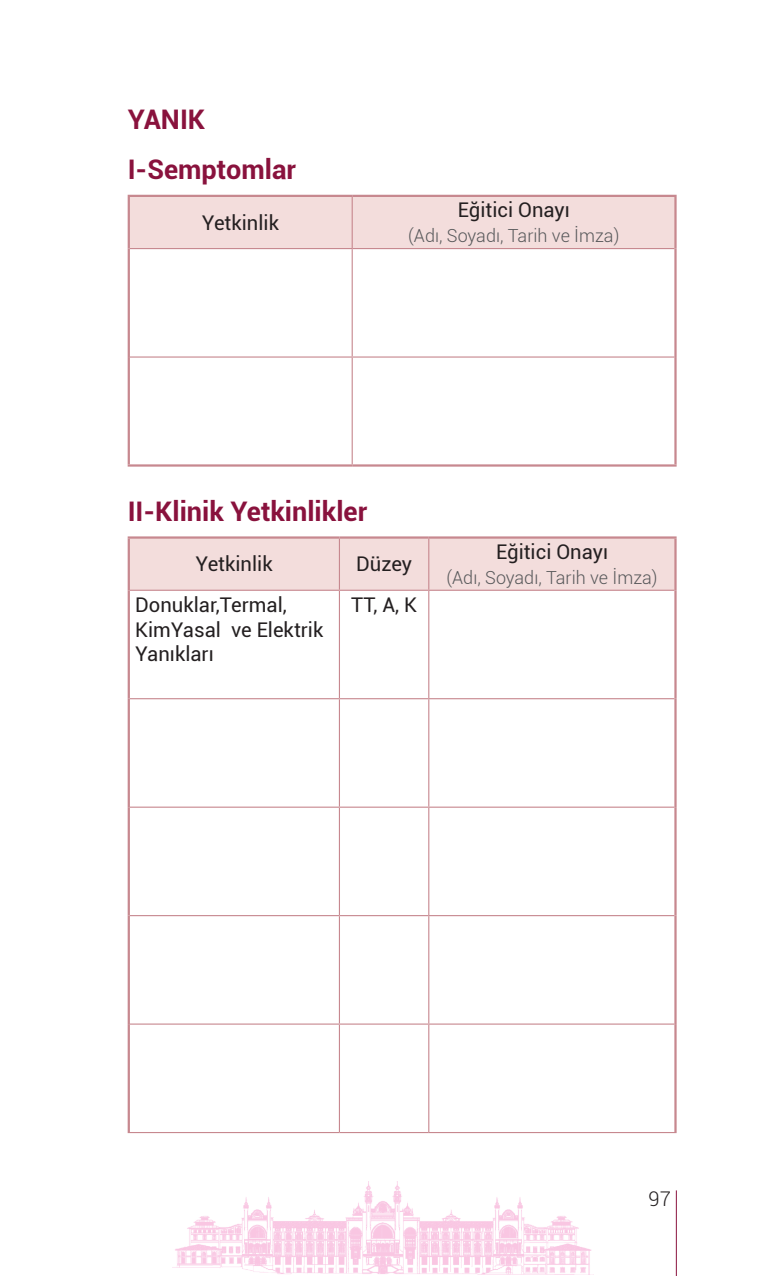
<style>
.page{position:relative;width:766px;height:1276px;background:#fff}
.page>*{position:absolute;margin:0;border:0;box-sizing:border-box;transform-origin:0 0}
.t1{font:700 27px/50.6px "Roboto";color:#89123d}
.t2{font:20.25px/24.8px "Roboto";color:#231f20}
.t3{font:300 20.25px "Roboto";color:#231f20}
.t4{font:300 18px "Roboto";color:#57585a}
</style>
<div class="page">
<img style="left:173px;top:1181px;width:419px;height:93px">
<hr style="left:675px;top:1190px;width:1px;height:86px;background:#89123d">
<div style="left:130px;top:197px;width:544px;height:51px;background:#f3dddc"></div>
<hr style="left:128px;top:195px;width:224px;height:2px;background:#c7888f">
<hr style="left:128px;top:197px;width:2px;height:52px;background:#c7888f">
<hr style="left:352px;top:195px;width:324px;height:2px;background:#c7888f">
<hr style="left:674px;top:197px;width:2px;height:52px;background:#c7888f">
<hr style="left:128px;top:249px;width:2px;height:108px;background:#c7888f">
<hr style="left:674px;top:249px;width:2px;height:108px;background:#c7888f">
<hr style="left:128px;top:357px;width:2px;height:107px;background:#c7888f">
<hr style="left:674px;top:357px;width:2px;height:107px;background:#c7888f">
<hr style="left:128px;top:464px;width:224px;height:2px;background:#c7888f">
<hr style="left:352px;top:464px;width:324px;height:2px;background:#c7888f">
<hr style="left:351px;top:197px;width:1px;height:51px;background:#c7888f">
<hr style="left:130px;top:248px;width:222px;height:1px;background:#c7888f">
<hr style="left:352px;top:248px;width:322px;height:1px;background:#c7888f">
<hr style="left:351px;top:249px;width:1px;height:107px;background:#c7888f">
<hr style="left:130px;top:356px;width:222px;height:1px;background:#c7888f">
<hr style="left:352px;top:356px;width:322px;height:1px;background:#c7888f">
<hr style="left:351px;top:357px;width:1px;height:107px;background:#c7888f">
<div style="left:130px;top:538px;width:544px;height:52px;background:#f3dddc"></div>
<hr style="left:128px;top:536px;width:211px;height:2px;background:#c7888f">
<hr style="left:128px;top:538px;width:2px;height:52px;background:#c7888f">
<hr style="left:339px;top:536px;width:89px;height:2px;background:#c7888f">
<hr style="left:428px;top:536px;width:248px;height:2px;background:#c7888f">
<hr style="left:674px;top:538px;width:2px;height:52px;background:#c7888f">
<hr style="left:128px;top:590px;width:2px;height:108px;background:#c7888f">
<hr style="left:674px;top:590px;width:2px;height:108px;background:#c7888f">
<hr style="left:128px;top:698px;width:2px;height:109px;background:#c7888f">
<hr style="left:674px;top:698px;width:2px;height:109px;background:#c7888f">
<hr style="left:128px;top:807px;width:2px;height:108px;background:#c7888f">
<hr style="left:674px;top:807px;width:2px;height:108px;background:#c7888f">
<hr style="left:128px;top:915px;width:2px;height:109px;background:#c7888f">
<hr style="left:674px;top:915px;width:2px;height:109px;background:#c7888f">
<hr style="left:128px;top:1024px;width:2px;height:108px;background:#c7888f">
<hr style="left:674px;top:1024px;width:2px;height:108px;background:#c7888f">
<hr style="left:339px;top:538px;width:1px;height:52px;background:#c7888f">
<hr style="left:428px;top:538px;width:1px;height:52px;background:#c7888f">
<hr style="left:130px;top:590px;width:209px;height:1px;background:#c7888f">
<hr style="left:339px;top:590px;width:89px;height:1px;background:#c7888f">
<hr style="left:339px;top:591px;width:1px;height:107px;background:#c7888f">
<hr style="left:428px;top:590px;width:246px;height:1px;background:#c7888f">
<hr style="left:428px;top:591px;width:1px;height:107px;background:#c7888f">
<hr style="left:130px;top:698px;width:209px;height:1px;background:#c7888f">
<hr style="left:339px;top:698px;width:89px;height:1px;background:#c7888f">
<hr style="left:339px;top:699px;width:1px;height:107px;background:#c7888f">
<hr style="left:428px;top:698px;width:246px;height:1px;background:#c7888f">
<hr style="left:428px;top:699px;width:1px;height:107px;background:#c7888f">
<hr style="left:130px;top:806px;width:209px;height:1px;background:#c7888f">
<hr style="left:339px;top:806px;width:89px;height:1px;background:#c7888f">
<hr style="left:339px;top:807px;width:1px;height:108px;background:#c7888f">
<hr style="left:428px;top:806px;width:246px;height:1px;background:#c7888f">
<hr style="left:428px;top:807px;width:1px;height:108px;background:#c7888f">
<hr style="left:130px;top:915px;width:209px;height:1px;background:#c7888f">
<hr style="left:339px;top:915px;width:89px;height:1px;background:#c7888f">
<hr style="left:339px;top:916px;width:1px;height:107px;background:#c7888f">
<hr style="left:428px;top:915px;width:246px;height:1px;background:#c7888f">
<hr style="left:428px;top:916px;width:1px;height:107px;background:#c7888f">
<hr style="left:130px;top:1023px;width:209px;height:1px;background:#c7888f">
<hr style="left:339px;top:1023px;width:89px;height:1px;background:#c7888f">
<hr style="left:339px;top:1024px;width:1px;height:108px;background:#c7888f">
<hr style="left:428px;top:1023px;width:246px;height:1px;background:#c7888f">
<hr style="left:428px;top:1024px;width:1px;height:108px;background:#c7888f">
<hr style="left:128px;top:1132px;width:211px;height:1px;background:#c7888f">
<hr style="left:339px;top:1132px;width:89px;height:1px;background:#c7888f">
<hr style="left:428px;top:1132px;width:248px;height:1px;background:#c7888f">
<h1 class="t1" style="left:128px;top:93px;width:170px">YANIK<br>I-Semptomlar</h1>
<p class="t2" style="left:202px;top:209px;width:79px">Yetkinlik</p>
<p class="t2" style="left:458px;top:197px;width:113px">Eğitici Onayı</p>
<p class="t4" style="left:408px;top:223px;width:212px">(Adı, Soyadı, Tarih ve İmza)</p>
<h1 class="t1" style="left:128px;top:485px;width:241px">II-Klinik Yetkinlikler</h1>
<p class="t2" style="left:195px;top:551px;width:79px">Yetkinlik</p>
<p class="t2" style="left:356px;top:551px;width:57px">Düzey</p>
<p class="t2" style="left:135px;top:591px;width:190px">Donuklar,Termal,<br>KimYasal ve Elektrik<br>Yanıkları</p>
<p class="t2" style="left:351px;top:591px;width:67px">TT, A, K</p>
<p class="t2" style="left:496px;top:539px;width:113px">Eğitici Onayı</p>
<p class="t4" style="left:446px;top:565px;width:212px">(Adı, Soyadı, Tarih ve İmza)</p>
<p class="t3" style="left:648px;top:1184px;width:24px">97</p>
</div>
